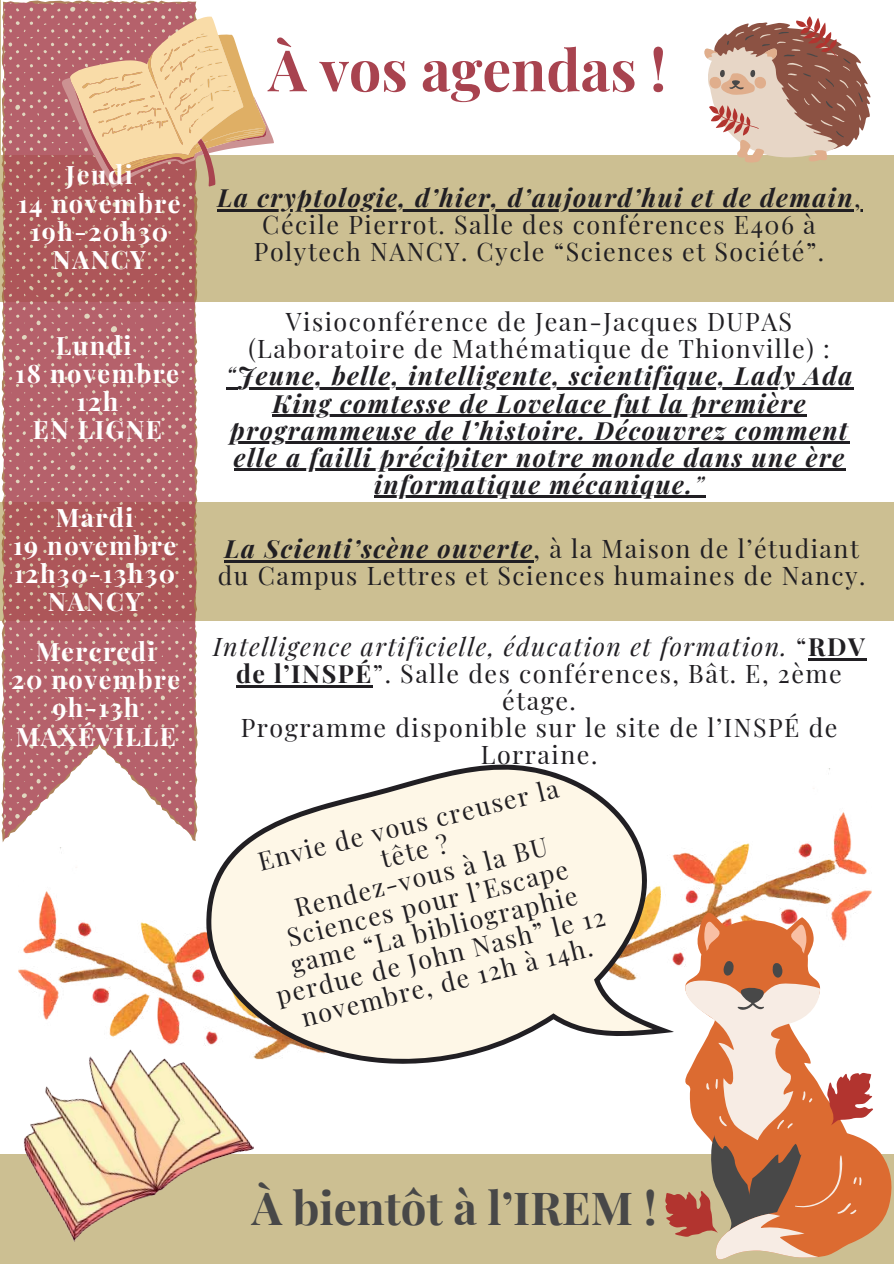
<style>
.page{position:relative;width:894px;height:1264px;background:#fff}
.page>*{position:absolute;margin:0;border:0;box-sizing:border-box;transform-origin:0 0}
.t1{font:700 57.15px "Playfair Display";color:#a8434f}
.t2{font:700 45.6px "Playfair Display";color:#484848}
.t3{font:700 25.35px/28.2px "Playfair Display";letter-spacing:.06em;color:#fff;text-align:center}
.t4{font:25.2px/27px "Playfair Display";color:#211f23;text-align:center}
.t5{font:25.05px/27px "Playfair Display";letter-spacing:.06em;color:#211f23;text-align:center}
.t6{font:italic 700 25.05px/27px "Playfair Display";letter-spacing:.06em;color:#211f23;text-align:center}
.s1{font-weight:700;font-style:italic}
.s2{font-weight:400;font-style:normal}
.s3{font-weight:400}
.s4{font-style:italic}
.s5{font-weight:700}
</style>
<div class="page">
<div style="left:0;top:0;width:893px;height:1263px;background:#ccbf92"></div>
<div style="left:0;top:302px;width:893px;height:200px;background:#fff"></div>
<div style="left:1px;top:0;width:892px;height:273px;background:#fff"></div>
<div style="left:0;top:155px;width:893px;height:143px;background:#ccbf92"></div>
<div style="left:0;top:621px;width:893px;height:532px;background:#fff"></div>
<img style="left:18px;top:847px;width:174px;height:172px">
<svg style="left:3px;top:2px;width:193px;height:837px"></svg>
<svg style="left:4px;top:3px;width:189px;height:833px;background:#b96e72"></svg>
<svg style="left:62px;top:17px;width:211px;height:170px"></svg>
<img style="left:5px;top:1019px;width:260px;height:223px">
<img style="left:692px;top:768px;width:179px;height:144px">
<svg style="left:704px;top:16px;width:167px;height:146px"></svg>
<svg style="left:692px;top:912px;width:156px;height:48px;fill:#dc6b31"></svg>
<svg style="left:704px;top:919px;width:16px;height:31px"></svg>
<svg style="left:789px;top:921px;width:17px;height:32px"></svg>
<svg style="left:664px;top:960px;width:229px;height:300px"></svg>
<hr style="left:224px;top:560px;width:309px;height:3px;background:#211f23">
<hr style="left:217px;top:209px;width:636px;height:2px;background:#211f23">
<hr style="left:808px;top:658px;width:58px;height:2px;background:#211f23">
<hr style="left:236px;top:685px;width:137px;height:2px;background:#211f23">
<svg style="left:226px;top:388px;width:11px;height:2px"></svg>
<hr style="left:237px;top:388px;width:616px;height:2px;background:#211f23">
<hr style="left:272px;top:415px;width:534px;height:2px;background:#211f23">
<hr style="left:230px;top:442px;width:619px;height:2px;background:#211f23">
<hr style="left:234px;top:469px;width:611px;height:2px;background:#211f23">
<hr style="left:374px;top:496px;width:319px;height:2px;background:#211f23">
<svg style="left:693px;top:496px;width:12px;height:2px"></svg>
<svg style="left:194px;top:732px;width:498px;height:359px;fill:#fef7e7"></svg>
<p class="t3" style="left:18px;top:160px;width:164px">Jeudi<br>14 novembre<br>19h-20h30<br>NANCY</p>
<p class="t3" style="left:16px;top:330px;width:165px">Lundi<br>18 novembre<br>12h<br>EN LIGNE</p>
<p class="t3" style="left:13px;top:502px;width:165px">Mardi<br>19 novembre<br>12h30-13h30<br>NANCY</p>
<h1 class="t1" style="left:268px;top:30px;width:399px">À vos agendas !</h1>
<p class="t5" style="left:217px;top:183px;width:644px"><span class="s1">La cryptologie, d’hier, d’aujourd’hui et de demain</span>,<br>Cécile Pierrot. Salle des conférences E406 à<br>Polytech NANCY. Cycle “Sciences et Société”.</p>
<p class="t6" style="left:226px;top:307px;width:628px"><span class="s2">Visioconférence de Jean-Jacques DUPAS (Laboratoire de Mathématique de Thionville) : </span><span class="s3">“</span>Jeune, belle, intelligente, scientifique, Lady Ada King comtesse de Lovelace fut la première programmeuse de l’histoire. Découvrez comment elle a failli précipiter notre monde dans une ère informatique mécanique.<span class="s3">”</span></p>
<p class="t5" style="left:218px;top:534px;width:649px;text-align:left"><span class="s1">La Scienti’scène ouverte</span>, à la Maison de l’étudiant du Campus Lettres et Sciences humaines de Nancy.</p>
<p class="t3" style="left:11px;top:636px;width:171px">Mercredi<br>20 novembre<br>9h-13h<br>MAXÉVILLE</p>
<p class="t5" style="left:213px;top:632px;width:653px"><span class="s4">Intelligence artificielle, éducation et formation.</span> “<span class="s5">RDV de l’INSPÉ</span>”. Salle des conférences, Bât. E, 2ème étage.<br>Programme disponible sur le site de l’INSPÉ de Lorraine.</p>
<p class="t4" style="left:240px;top:851px;width:339px;rotate:-14deg">Envie de vous creuser la tête ?<br>Rendez-vous à la BU<br>Sciences pour l’Escape game “La bibliographie perdue de John Nash” le 12 novembre, de 12h à 14h.</p>
<h2 class="t2" style="left:252px;top:1175px;width:406px">À bientôt à l’IREM !</h2>
</div>
